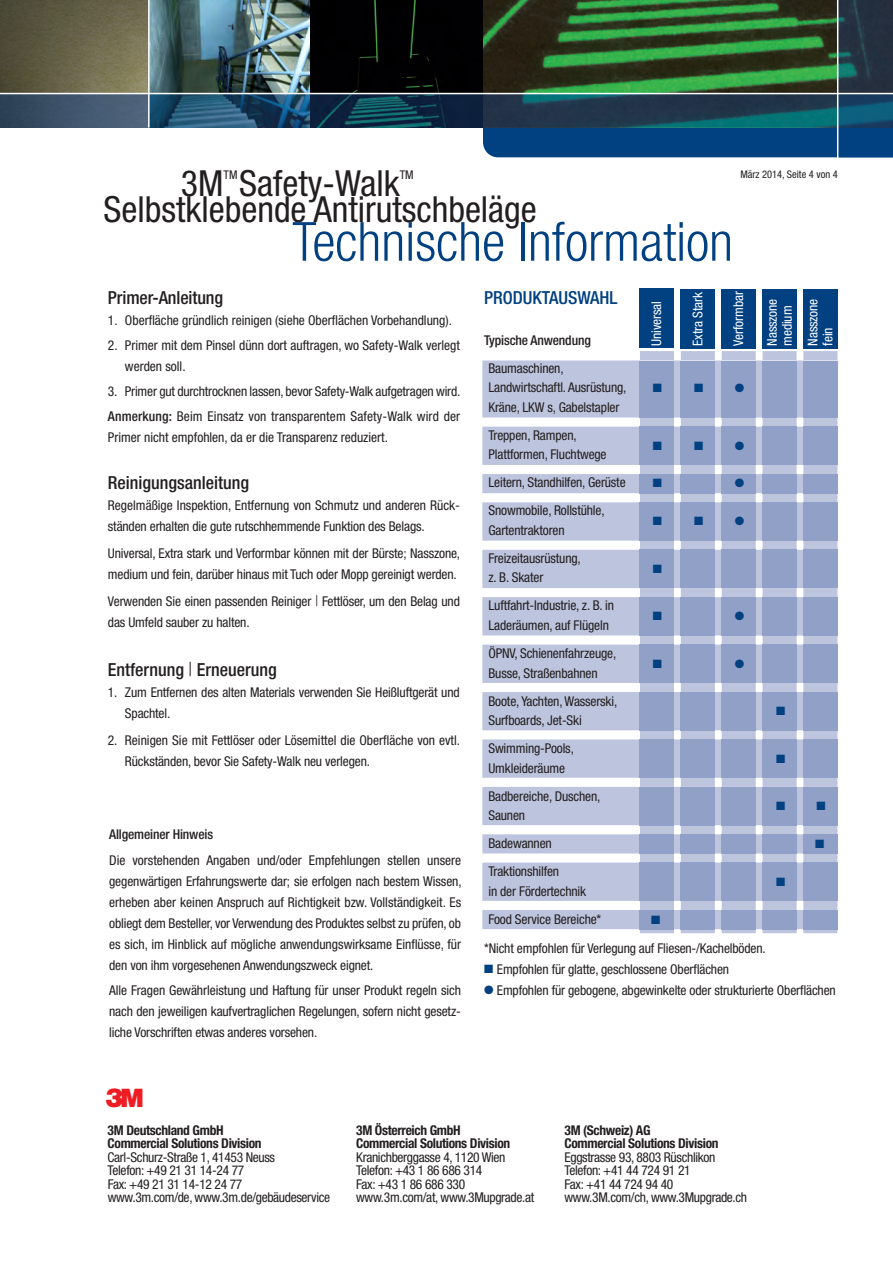
<style>
.page{position:relative;width:893px;height:1263px;background:#fff}
.page>*{position:absolute;margin:0;border:0;box-sizing:border-box;transform-origin:0 0}
.t1{font:300 condensed 54px "Helvetica Neue";color:#014081}
.t2{font:condensed 36px "Helvetica Neue";color:#231f20}
.t3{font:27px "Logo 3 Mps";color:#ee1d23}
.t4{font:500 condensed 18px "Helvetica Neue";color:#231f20}
.t5{font:500 condensed 18px "Helvetica Neue";color:#014081}
.t6{font:condensed 13.5px/21px "Helvetica Neue";letter-spacing:-.01em;color:#231f20}
.t7{font:700 condensed 13.5px/13.5px "Helvetica Neue";letter-spacing:-.025em;color:#231f20}
.t8{font:condensed 13.5px/15px "Helvetica Neue";letter-spacing:-.01em;color:#fff}
.t9{font:500 condensed 13.5px "Helvetica Neue";letter-spacing:-.01em;color:#231f20}
.t10{font:12px "Zapf Dingbats";color:#014081}
.t11{font:condensed 12px "Helvetica Neue";color:#231f20}
.t12{font:condensed 10.5px "Helvetica Neue";color:#231f20}
.s1{font-weight:500}
.s2{font-weight:300;font-size:15px}
.s3{font-weight:300;font-size:19.5px}
.s4{color:#014081}
</style>
<div class="page">
<img style="left:483px;top:0;width:356px;height:93px">
<img style="left:150px;top:0;width:160px;height:93px">
<div style="left:310px;top:0;width:173px;height:93px;background:#010002"></div>
<svg style="left:0;top:0;width:148px;height:93px;background:#666248"></svg>
<img style="left:0;top:94px;width:839px;height:34px">
<img style="left:839px;top:0;width:54px;height:93px">
<div style="left:483px;top:127px;width:410px;height:30px;background:#014081"></div>
<svg style="left:839px;top:94px;width:54px;height:34px;background:#144f71"></svg>
<hr style="left:148px;top:0;width:2px;height:128px;background:#fff">
<hr style="left:837px;top:0;width:1px;height:168px;background:#fff">
<svg style="left:482px;top:351px;width:355px;height:582px;background:#b5bed9"></svg>
<div style="left:640px;top:360px;width:34px;height:57px;background:#90a0c6"></div>
<div style="left:640px;top:427px;width:34px;height:38px;background:#90a0c6"></div>
<div style="left:640px;top:502px;width:34px;height:39px;background:#90a0c6"></div>
<div style="left:640px;top:550px;width:34px;height:38px;background:#90a0c6"></div>
<div style="left:640px;top:597px;width:34px;height:38px;background:#90a0c6"></div>
<div style="left:640px;top:645px;width:34px;height:38px;background:#90a0c6"></div>
<div style="left:640px;top:692px;width:34px;height:38px;background:#90a0c6"></div>
<div style="left:640px;top:739px;width:34px;height:39px;background:#90a0c6"></div>
<div style="left:640px;top:787px;width:34px;height:38px;background:#90a0c6"></div>
<div style="left:640px;top:863px;width:34px;height:38px;background:#90a0c6"></div>
<div style="left:640px;top:474px;width:34px;height:19px;background:#90a0c6"></div>
<div style="left:640px;top:834px;width:34px;height:19px;background:#90a0c6"></div>
<div style="left:640px;top:910px;width:34px;height:19px;background:#90a0c6"></div>
<div style="left:803px;top:289px;width:34px;height:60px;background:#014081"></div>
<div style="left:681px;top:289px;width:34px;height:60px;background:#014081"></div>
<div style="left:722px;top:289px;width:34px;height:60px;background:#014081"></div>
<div style="left:763px;top:289px;width:34px;height:60px;background:#014081"></div>
<div style="left:640px;top:288px;width:34px;height:60px;background:#014081"></div>
<h2 class="t2" style="left:181px;top:170px;width:220px">3M Safety-Walk</h2>
<p class="t11" style="left:223px;top:170px;width:15px">TM</p>
<p class="t11" style="left:400px;top:170px;width:15px">TM</p>
<h2 class="t2" style="left:104px;top:196px;width:435px">Selbstklebende Antirutschbeläge</h2>
<h1 class="t1" style="left:292px;top:222px;width:442px">Technische Information</h1>
<p class="t12" style="left:740px;top:170px;width:99px">März 2014, Seite 4 von 4</p>
<h3 class="t4" style="left:108px;top:291px;width:117px">Primer-Anleitung</h3>
<p class="t6" style="left:108px;top:310px;width:345px">1. Oberfläche gründlich reinigen (siehe Oberflächen Vorbehandlung).</p>
<p class="t6" style="left:125px;top:336px;width:337px;text-indent:-17px">2. Primer mit dem Pinsel dünn dort auftragen, wo Safety-Walk verlegt werden soll.</p>
<p class="t6" style="left:108px;top:380px;width:354px;line-height:25.2px">3. Primer gut durchtrocknen lassen, bevor Safety-Walk aufgetragen wird.<br><span class="s1">Anmerkung:</span> Beim Einsatz von transparentem Safety-Walk wird der</p>
<p class="t6" style="left:108px;top:428px;width:282px">Primer nicht empfohlen, da er die Transparenz reduziert.</p>
<h3 class="t4" style="left:108px;top:476px;width:143px">Reinigungsanleitung</h3>
<p class="t6" style="left:108px;top:495px;width:353px">Regelmäßige Inspektion, Entfernung von Schmutz und anderen Rück&shy;ständen erhalten die gute rutschhemmende Funktion des Belags.</p>
<p class="t6" style="left:108px;top:544px;width:354px">Universal, Extra stark und Verformbar können mit der Bürste; Nasszone, medium und fein, darüber hinaus mit Tuch oder Mopp gereinigt werden.</p>
<p class="t6" style="left:108px;top:592px;width:353px">Verwenden Sie einen passenden Reiniger <span class="s2">|</span> Fettlöser, um den Belag und das Umfeld sauber zu halten.</p>
<h3 class="t4" style="left:108px;top:663px;width:170px">Entfernung <span class="s3">|</span> Erneuerung</h3>
<p class="t6" style="left:125px;top:682px;width:336px;text-indent:-17px">1. Zum Entfernen des alten Materials verwenden Sie Heißluftgerät und<br>Spachtel.</p>
<p class="t6" style="left:125px;top:731px;width:337px;text-indent:-17px">2. Reinigen Sie mit Fettlöser oder Lösemittel die Oberfläche von evtl.<br>Rückständen, bevor Sie Safety-Walk neu verlegen.</p>
<p class="t9" style="left:109px;top:830px;width:105px">Allgemeiner Hinweis</p>
<p class="t6" style="left:109px;top:850px;width:354px;text-align:justify">Die vorstehenden Angaben und/oder Empfehlungen stellen unsere gegenwärtigen Erfahrungswerte dar; sie erfolgen nach bestem Wissen, erheben aber keinen Anspruch auf Richtigkeit bzw. Vollständigkeit. Es obliegt dem Besteller, vor Verwendung des Produktes selbst zu prüfen, ob es sich, im Hinblick auf mögliche anwendungswirksame Einflüsse, für den von ihm vorgesehenen Anwendungszweck eignet.</p>
<p class="t6" style="left:109px;top:981px;width:354px;text-align:justify">Alle Fragen Gewährleistung und Haftung für unser Produkt regeln sich nach den jeweiligen kaufvertraglichen Regelungen, sofern nicht gesetz&shy;liche Vorschriften etwas anderes vorsehen.</p>
<h3 class="t3" style="left:106px;top:1082px;width:44px">3</h3>
<h3 class="t5" style="left:484px;top:291px;width:135px">PRODUKTAUSWAHL</h3>
<p class="t9" style="left:484px;top:335px;width:108px">Typische Anwendung</p>
<p class="t6" style="left:488px;top:360px;width:140px;line-height:19.5px">Baumaschinen,<br>Landwirtschaftl. Ausrüstung,</p>
<p class="t6" style="left:488px;top:394px;width:133px;line-height:28px">Kräne, LKW s, Gabelstapler<br>Treppen, Rampen,</p>
<p class="t6" style="left:488px;top:442px;width:139px;line-height:28px">Plattformen, Fluchtwege<br>Leitern, Standhilfen, Gerüste</p>
<p class="t6" style="left:488px;top:501px;width:118px">Snowmobile, Rollstühle,</p>
<p class="t6" style="left:488px;top:517px;width:94px;line-height:28px">Gartentraktoren<br>Freizeitausrüstung,</p>
<p class="t6" style="left:488px;top:565px;width:127px;line-height:28px">z. B. Skater<br>Luftfahrt-Industrie, z. B. in</p>
<p class="t6" style="left:488px;top:612px;width:129px;line-height:28px">Laderäumen, auf Flügeln<br>ÖPNV, Schienenfahrzeuge,</p>
<p class="t6" style="left:488px;top:660px;width:130px;line-height:28px">Busse, Straßenbahnen<br>Boote, Yachten, Wasserski,</p>
<p class="t6" style="left:488px;top:707px;width:95px;line-height:28px">Surfboards, Jet-Ski<br>Swimming-Pools,</p>
<p class="t6" style="left:488px;top:755px;width:114px;line-height:28px">Umkleideräume<br>Badbereiche, Duschen,</p>
<p class="t6" style="left:488px;top:802px;width:65px;line-height:28px">Saunen<br>Badewannen</p>
<p class="t8" style="left:650px;top:346px;width:46px;rotate:-90deg">Universal</p>
<p class="t8" style="left:691px;top:346px;width:55px;rotate:-90deg">Extra Stark</p>
<p class="t8" style="left:732px;top:346px;width:56px;rotate:-90deg">Verformbar</p>
<p class="t8" style="left:766px;top:346px;width:48px;rotate:-90deg">Nasszone medium</p>
<p class="t8" style="left:806px;top:346px;width:48px;rotate:-90deg">Nasszone fein</p>
<p class="t10" style="left:653px;top:381px;width:11px">■</p>
<p class="t10" style="left:694px;top:381px;width:11px">■</p>
<p class="t10" style="left:735px;top:381px;width:11px">●</p>
<p class="t10" style="left:653px;top:438px;width:11px">■</p>
<p class="t10" style="left:694px;top:438px;width:11px">■</p>
<p class="t10" style="left:735px;top:438px;width:11px">●</p>
<p class="t10" style="left:653px;top:476px;width:11px">■</p>
<p class="t10" style="left:735px;top:476px;width:11px">●</p>
<p class="t10" style="left:653px;top:514px;width:11px">■</p>
<p class="t10" style="left:694px;top:514px;width:11px">■</p>
<p class="t10" style="left:735px;top:514px;width:11px">●</p>
<p class="t10" style="left:653px;top:561px;width:11px">■</p>
<p class="t10" style="left:653px;top:609px;width:11px">■</p>
<p class="t10" style="left:735px;top:609px;width:11px">●</p>
<p class="t10" style="left:653px;top:657px;width:11px">■</p>
<p class="t10" style="left:735px;top:657px;width:11px">●</p>
<p class="t10" style="left:776px;top:704px;width:11px">■</p>
<p class="t10" style="left:776px;top:752px;width:11px">■</p>
<p class="t10" style="left:776px;top:799px;width:11px">■</p>
<p class="t10" style="left:816px;top:799px;width:11px">■</p>
<p class="t10" style="left:815px;top:837px;width:11px">■</p>
<p class="t6" style="left:488px;top:862px;width:72px">Traktionshilfen</p>
<p class="t10" style="left:776px;top:875px;width:11px">■</p>
<p class="t6" style="left:488px;top:878px;width:114px;line-height:28px">in der Fördertechnik<br>Food Service Bereiche*</p>
<p class="t10" style="left:651px;top:912px;width:11px">■</p>
<p class="t6" style="left:484px;top:939px;width:283px">*Nicht empfohlen für Verlegung auf Fliesen-/Kachelböden.</p>
<p class="t6" style="left:484px;top:960px;width:247px"><span class="s4">■</span> Empfohlen für glatte, geschlossene Oberflächen</p>
<p class="t6" style="left:484px;top:981px;width:353px"><span class="s4">●</span> Empfohlen für gebogene, abgewinkelte oder strukturierte Oberflächen</p>
<p class="t7" style="left:108px;top:1124px;width:156px">3M Deutschland GmbH<br>Commercial Solutions Division</p>
<p class="t6" style="left:108px;top:1151px;width:224px;line-height:13.5px">Carl-Schurz-Straße 1, 41453 Neuss<br>Telefon: +49 21 31 14-24 77<br>Fax: +49 21 31 14-12 24 77 www.3m.com/de, www.3m.de/gebäudeservice</p>
<p class="t7" style="left:356px;top:1124px;width:156px">3M Österreich GmbH<br>Commercial Solutions Division</p>
<p class="t6" style="left:356px;top:1151px;width:180px;line-height:13.5px">Kranichberggasse 4, 1120 Wien<br>Telefon: +43 1 86 686 314<br>Fax: +43 1 86 686 330 www.3m.com/at, www.3Mupgrade.at</p>
<p class="t7" style="left:564px;top:1124px;width:156px">3M (Schweiz) AG<br>Commercial Solutions Division</p>
<p class="t6" style="left:564px;top:1151px;width:184px;line-height:13.5px">Eggstrasse 93, 8803 Rüschlikon<br>Telefon: +41 44 724 91 21<br>Fax: +41 44 724 94 40 www.3M.com/ch, www.3Mupgrade.ch</p>
</div>
